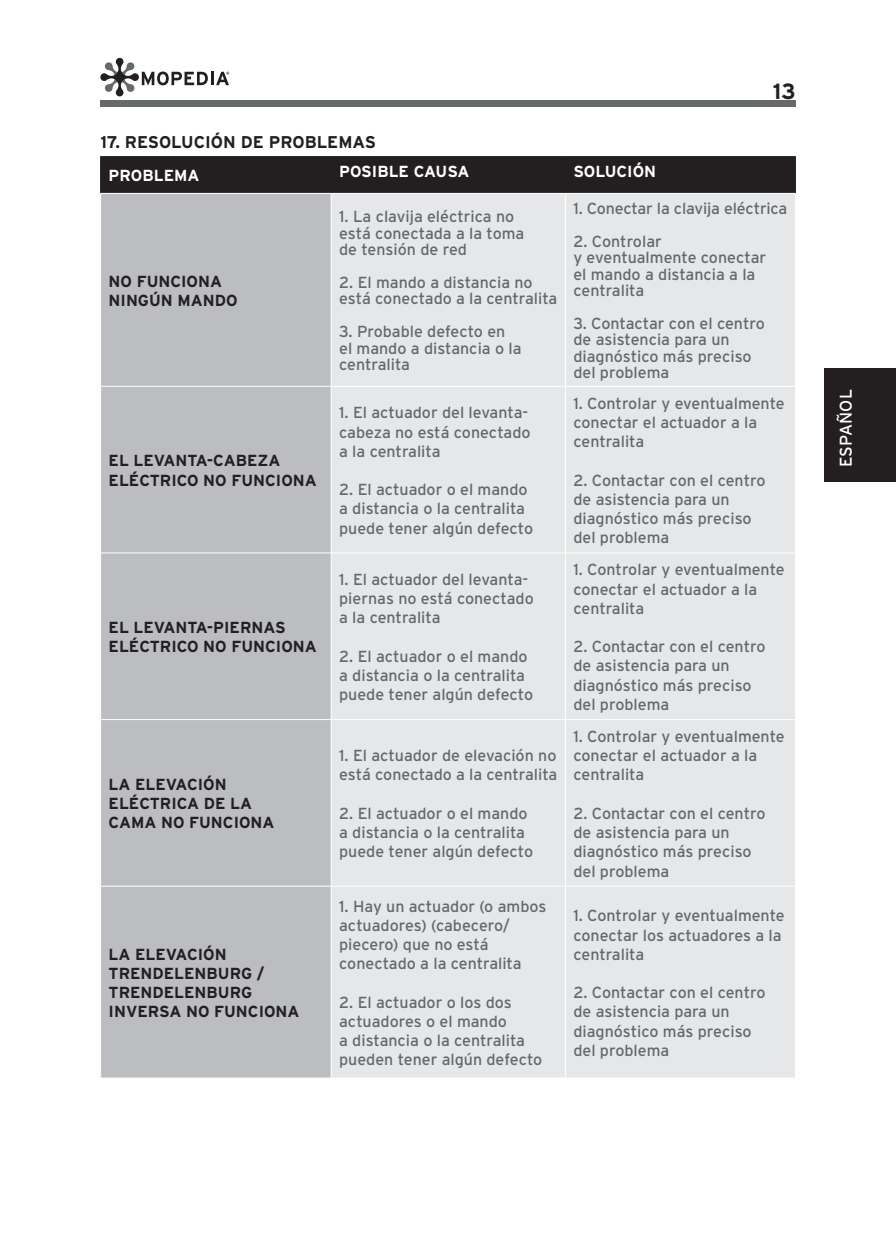
<style>
.page{position:relative;width:896px;height:1248px;background:#fff}
.page>*{position:absolute;margin:0;border:0;box-sizing:border-box;transform-origin:0 0}
.t1{font:700 22px "Interstate";color:#231f20}
.PARAGRAFI{font:700 17px "Interstate";color:#231f20}
.t2{font:17px "Interstate";letter-spacing:.005em;color:#fff}
.t3{font:16px/19.2px "Interstate";color:#65696a}
.t4{font:700 16px/19.2px "Interstate";color:#231f20}
.t5{font:700 16px "Interstate";color:#fff}
</style>
<div class="page">
<div style="left:100px;top:100px;width:695px;height:7px;background:#65696a"></div>
<svg style="left:100px;top:58px;width:129px;height:38px"></svg>
<div style="left:824px;top:369px;width:72px;height:113px;background:#231f20"></div>
<div style="left:101px;top:157px;width:694px;height:36px;background:#231f20"></div>
<div style="left:101px;top:194px;width:230px;height:883px;background:#bcbdc0"></div>
<div style="left:332px;top:194px;width:463px;height:883px;background:#e6e7e9"></div>
<hr style="left:100px;top:156px;width:231px;height:1px;background:#231f20">
<hr style="left:100px;top:157px;width:1px;height:36px;background:#231f20">
<hr style="left:331px;top:156px;width:234px;height:1px;background:#231f20">
<hr style="left:331px;top:157px;width:1px;height:36px;background:#231f20">
<hr style="left:565px;top:156px;width:230px;height:1px;background:#231f20">
<hr style="left:565px;top:157px;width:1px;height:36px;background:#231f20">
<hr style="left:795px;top:157px;width:1px;height:36px;background:#231f20">
<hr style="left:565px;top:194px;width:1px;height:192px;background:#fff">
<hr style="left:100px;top:386px;width:231px;height:1px;background:#fff">
<hr style="left:331px;top:386px;width:234px;height:1px;background:#fff">
<hr style="left:565px;top:386px;width:230px;height:1px;background:#fff">
<hr style="left:565px;top:386px;width:1px;height:166px;background:#fff">
<hr style="left:100px;top:552px;width:231px;height:1px;background:#fff">
<hr style="left:331px;top:552px;width:234px;height:1px;background:#fff">
<hr style="left:565px;top:552px;width:230px;height:1px;background:#fff">
<hr style="left:565px;top:553px;width:1px;height:166px;background:#fff">
<hr style="left:101px;top:719px;width:230px;height:1px;background:#fff">
<hr style="left:331px;top:719px;width:234px;height:1px;background:#fff">
<hr style="left:565px;top:719px;width:230px;height:1px;background:#fff">
<hr style="left:565px;top:719px;width:1px;height:166px;background:#fff">
<hr style="left:101px;top:885px;width:230px;height:1px;background:#fff">
<hr style="left:331px;top:885px;width:234px;height:1px;background:#fff">
<hr style="left:565px;top:885px;width:230px;height:1px;background:#fff">
<hr style="left:565px;top:886px;width:1px;height:191px;background:#fff">
<p class="PARAGRAFI" style="left:100px;top:133px;width:277px">17. RESOLUCIÓN DE PROBLEMAS</p>
<p class="t5" style="left:109px;top:167px;width:92px">PROBLEMA</p>
<p class="t5" style="left:339px;top:163px;width:132px">POSIBLE CAUSA</p>
<p class="t5" style="left:573px;top:163px;width:84px">SOLUCIÓN</p>
<h1 class="t1" style="left:773px;top:79px;width:24px">13</h1>
<p class="t4" style="left:109px;top:271px;width:131px">NO FUNCIONA<br>NINGÚN MANDO</p>
<p class="t4" style="left:109px;top:451px;width:210px">EL LEVANTA-CABEZA<br>ELÉCTRICO NO FUNCIONA</p>
<p class="t4" style="left:109px;top:617px;width:210px">EL LEVANTA-PIERNAS<br>ELÉCTRICO NO FUNCIONA</p>
<p class="t4" style="left:109px;top:774px;width:167px">LA ELEVACIÓN<br>ELÉCTRICA DE LA<br>CAMA NO FUNCIONA</p>
<p class="t4" style="left:109px;top:944px;width:192px">LA ELEVACIÓN<br>TRENDELENBURG /<br>TRENDELENBURG<br>INVERSA NO FUNCIONA</p>
<p class="t3" style="left:339px;top:208px;width:187px;line-height:16.4px">1. La clavija eléctrica no está conectada a la toma de tensión de red</p>
<p class="t3" style="left:339px;top:274px;width:220px;line-height:16.4px">2. El mando a distancia no está conectado a la centralita</p>
<p class="t3" style="left:339px;top:323px;width:184px;line-height:16.4px">3. Probable defecto en el mando a distancia o la centralita</p>
<p class="t3" style="left:339px;top:403px;width:193px">1. El actuador del levanta&shy;cabeza no está conectado a la centralita</p>
<p class="t3" style="left:339px;top:480px;width:195px">2. El actuador o el mando a distancia o la centralita puede tener algún defecto</p>
<p class="t3" style="left:339px;top:569px;width:196px">1. El actuador del levanta&shy;piernas no está conectado a la centralita</p>
<p class="t3" style="left:339px;top:646px;width:195px">2. El actuador o el mando a distancia o la centralita puede tener algún defecto</p>
<p class="t3" style="left:339px;top:745px;width:220px">1. El actuador de elevación no está conectado a la centralita</p>
<p class="t3" style="left:339px;top:803px;width:195px">2. El actuador o el mando a distancia o la centralita puede tener algún defecto</p>
<p class="t3" style="left:339px;top:896px;width:209px">1. Hay un actuador (o ambos actuadores) (cabecero/ piecero) que no está conectado a la centralita</p>
<p class="t3" style="left:339px;top:992px;width:205px">2. El actuador o los dos actuadores o el mando<br>a distancia o la centralita pueden tener algún defecto</p>
<p class="t3" style="left:573px;top:199px;width:215px">1. Conectar la clavija eléctrica</p>
<p class="t3" style="left:573px;top:233px;width:194px;line-height:16.4px">2. Controlar<br>y eventualmente conectar el mando a distancia a la centralita</p>
<p class="t3" style="left:573px;top:315px;width:193px;line-height:16.4px">3. Contactar con el centro de asistencia para un diagnóstico más preciso del problema</p>
<p class="t3" style="left:573px;top:393px;width:213px">1. Controlar y eventualmente conectar el actuador a la centralita</p>
<p class="t3" style="left:573px;top:470px;width:194px">2. Contactar con el centro de asistencia para un diagnóstico más preciso del problema</p>
<p class="t3" style="left:573px;top:560px;width:213px">1. Controlar y eventualmente conectar el actuador a la centralita</p>
<p class="t3" style="left:573px;top:637px;width:194px">2. Contactar con el centro de asistencia para un diagnóstico más preciso del problema</p>
<p class="t3" style="left:573px;top:726px;width:213px">1. Controlar y eventualmente conectar el actuador a la centralita</p>
<p class="t3" style="left:573px;top:803px;width:194px">2. Contactar con el centro de asistencia para un diagnóstico más preciso del problema</p>
<p class="t3" style="left:573px;top:905px;width:213px">1. Controlar y eventualmente conectar los actuadores a la centralita</p>
<p class="t3" style="left:573px;top:982px;width:194px">2. Contactar con el centro de asistencia para un diagnóstico más preciso del problema</p>
<p class="t2" style="left:836px;top:467px;width:79px;rotate:-90deg">ESPAÑOL</p>
</div>
